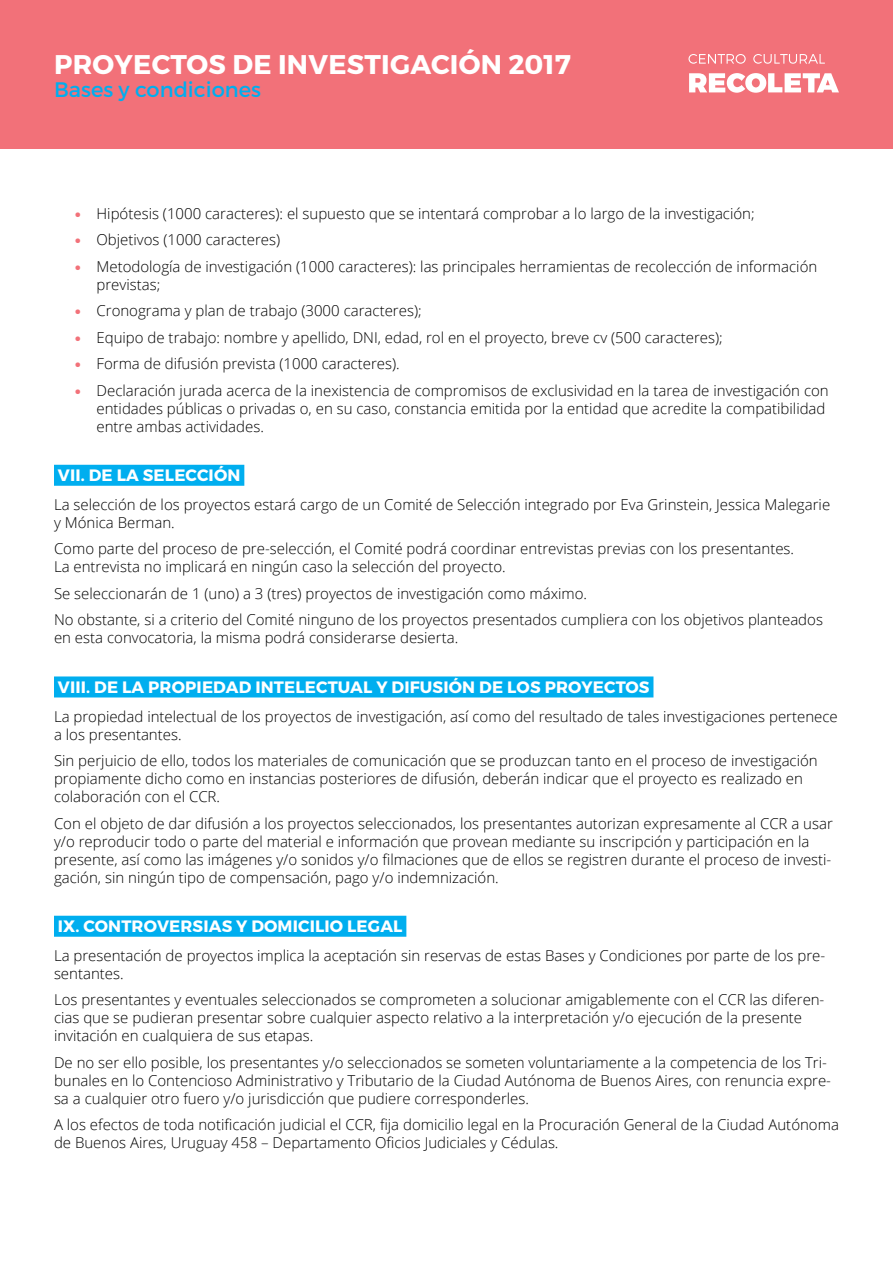
<style>
.page{position:relative;width:893px;height:1263px;background:#fff}
.page>*{position:absolute;margin:0;border:0;box-sizing:border-box;transform-origin:0 0}
.t1{font:700 27px "Montserrat";letter-spacing:.01em;color:#fff}
.t2{font:21px "Montserrat";color:#00aeef}
.t3{font:700 16.5px "Montserrat";letter-spacing:.01em;color:#fff}
.t4{font:300 15px/18px "Open Sans";color:#000}
.s1{font-family:"Montserrat";font-weight:900;color:#f27179}
</style>
<div class="page">
<div style="left:0;top:0;width:893px;height:149px;background:#f27179"></div>
<svg style="left:689px;top:73px;width:150px;height:20px"></svg>
<svg style="left:688px;top:54px;width:58px;height:10px"></svg>
<svg style="left:753px;top:54px;width:72px;height:10px"></svg>
<div style="left:54px;top:465px;width:190px;height:21px;background:#00aeef"></div>
<div style="left:54px;top:676px;width:599px;height:21px;background:#00aeef"></div>
<div style="left:54px;top:916px;width:352px;height:21px;background:#00aeef"></div>
<h1 class="t1" style="left:54px;top:48px;width:518px">PROYECTOS DE INVESTIGACIÓN 2017</h1>
<h2 class="t2" style="left:54px;top:76px;width:209px">Bases y condiciones</h2>
<p class="t4" style="left:75px;top:204px;width:681px"><span class="s1">•</span> Hipótesis (1000 caracteres): el supuesto que se intentará comprobar a lo largo de la investigación;</p>
<p class="t4" style="left:75px;top:230px;width:206px"><span class="s1">•</span> Objetivos (1000 caracteres)</p>
<p class="t4" style="left:97px;top:257px;width:722px;text-indent:-21px"><span class="s1">•</span> Metodología de investigación (1000 caracteres): las principales herramientas de recolección de información previstas;</p>
<p class="t4" style="left:75px;top:301px;width:348px"><span class="s1">•</span> Cronograma y plan de trabajo (3000 caracteres);</p>
<p class="t4" style="left:75px;top:328px;width:649px"><span class="s1">•</span> Equipo de trabajo: nombre y apellido, DNI, edad, rol en el proyecto, breve cv (500 caracteres);</p>
<p class="t4" style="left:75px;top:354px;width:326px"><span class="s1">•</span> Forma de difusión prevista (1000 caracteres).</p>
<p class="t4" style="left:97px;top:381px;width:734px;text-indent:-21px"><span class="s1">•</span> Declaración jurada acerca de la inexistencia de compromisos de exclusividad en la tarea de investigación con entidades públicas o privadas o, en su caso, constancia emitida por la entidad que acredite la compatibilidad entre ambas actividades.</p>
<p class="t3" style="left:58px;top:465px;width:184px">VII. DE LA SELECCIÓN</p>
<p class="t4" style="left:54px;top:495px;width:778px">La selección de los proyectos estará cargo de un Comité de Selección integrado por Eva Grinstein, Jessica Malegarie y Mónica Berman.</p>
<p class="t4" style="left:54px;top:539px;width:742px">Como parte del proceso de pre-selección, el Comité podrá coordinar entrevistas previas con los presentantes.<br>La entrevista no implicará en ningún caso la selección del proyecto.</p>
<p class="t4" style="left:54px;top:580px;width:770px;line-height:26.5px">Se seleccionarán de 1 (uno) a 3 (tres) proyectos de investigación como máximo.<br>No obstante, si a criterio del Comité ninguno de los proyectos presentados cumpliera con los objetivos planteados</p>
<p class="t4" style="left:54px;top:629px;width:406px">en esta convocatoria, la misma podrá considerarse desierta.</p>
<p class="t3" style="left:58px;top:677px;width:593px">VIII. DE LA PROPIEDAD INTELECTUAL Y DIFUSIÓN DE LOS PROYECTOS</p>
<p class="t4" style="left:54px;top:707px;width:785px">La propiedad intelectual de los proyectos de investigación, así como del resultado de tales investigaciones pertenece a los presentantes.</p>
<p class="t4" style="left:54px;top:751px;width:765px">Sin perjuicio de ello, todos los materiales de comunicación que se produzcan tanto en el proceso de investigación propiamente dicho como en instancias posteriores de difusión, deberán indicar que el proyecto es realizado en colaboración con el CCR.</p>
<p class="t4" style="left:54px;top:814px;width:780px">Con el objeto de dar difusión a los proyectos seleccionados, los presentantes autorizan expresamente al CCR a usar y/o reproducir todo o parte del material e información que provean mediante su inscripción y participación en la presente, así como las imágenes y/o sonidos y/o filmaciones que de ellos se registren durante el proceso de investi&shy;gación, sin ningún tipo de compensación, pago y/o indemnización.</p>
<p class="t3" style="left:58px;top:916px;width:346px">IX. CONTROVERSIAS Y DOMICILIO LEGAL</p>
<p class="t4" style="left:54px;top:946px;width:773px">La presentación de proyectos implica la aceptación sin reservas de estas Bases y Condiciones por parte de los pre&shy;sentantes.</p>
<p class="t4" style="left:54px;top:990px;width:772px">Los presentantes y eventuales seleccionados se comprometen a solucionar amigablemente con el CCR las diferen&shy;cias que se pudieran presentar sobre cualquier aspecto relativo a la interpretación y/o ejecución de la presente invitación en cualquiera de sus etapas.</p>
<p class="t4" style="left:54px;top:1053px;width:779px">De no ser ello posible, los presentantes y/o seleccionados se someten voluntariamente a la competencia de los Tri&shy;bunales en lo Contencioso Administrativo y Tributario de la Ciudad Autónoma de Buenos Aires, con renuncia expre&shy;sa a cualquier otro fuero y/o jurisdicción que pudiere corresponderles.</p>
<p class="t4" style="left:54px;top:1115px;width:786px">A los efectos de toda notificación judicial el CCR, fija domicilio legal en la Procuración General de la Ciudad Autónoma de Buenos Aires, Uruguay 458 – Departamento Oficios Judiciales y Cédulas.</p>
</div>
